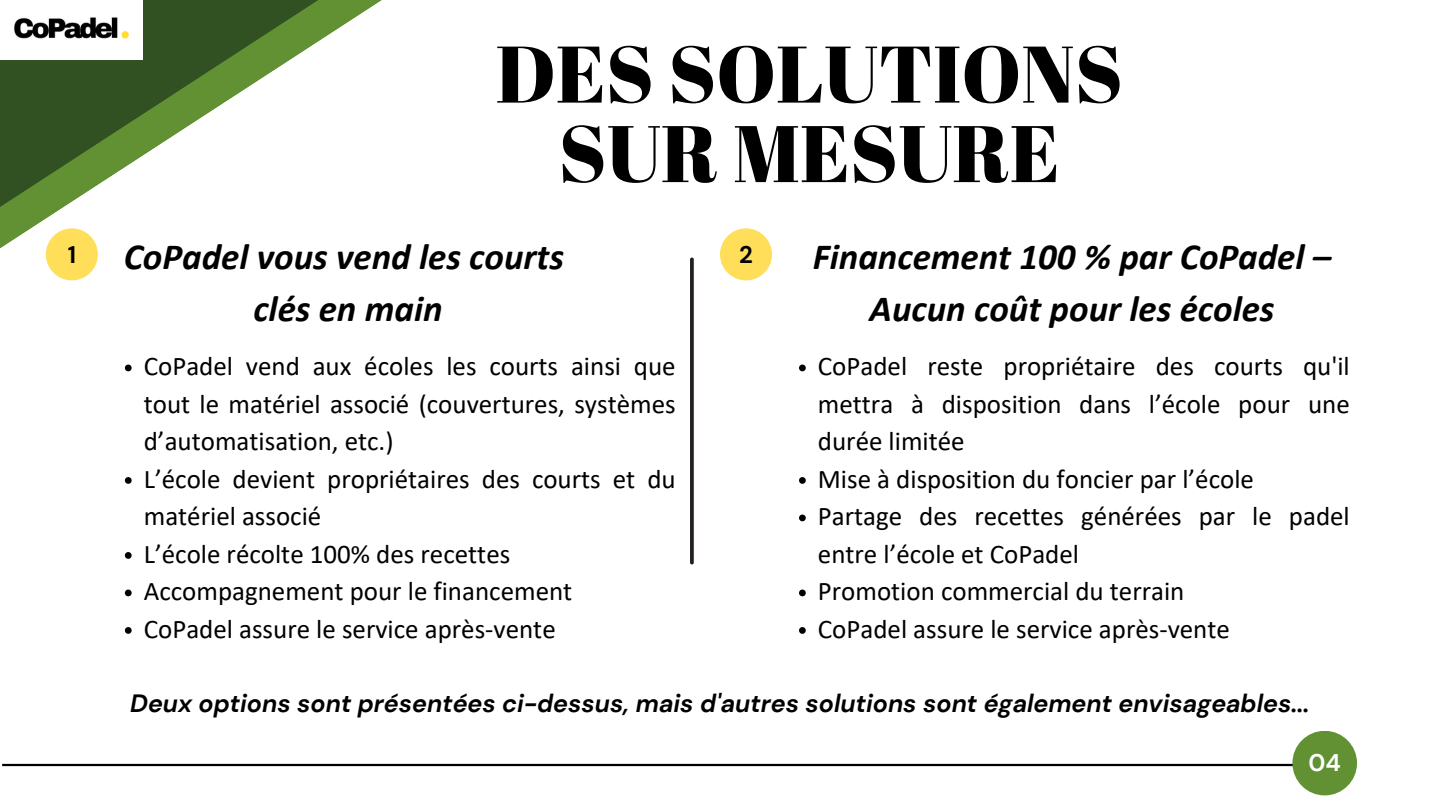
<style>
.page{position:relative;width:1440px;height:810px;background:#fff}
.page>*{position:absolute;margin:0;border:0;box-sizing:border-box;transform-origin:0 0}
.t1{font:80px/79.5px "Abril Fatface";color:#000;text-align:center}
.t2{font:italic 700 37px/51.8px "Calibri";color:#000;text-align:center}
.t3{font:27px/37.5px "Calibri";color:#000;text-align:justify}
.t4{font:italic 700 25px "DM Sans";color:#000}
.t5{font:700 24px "DM Sans";color:#fff}
.t6{font:700 24px "DM Sans";color:#000}
</style>
<div class="page">
<hr style="left:2px;top:764px;width:1325px;height:2px;background:#000">
<div style="left:1292px;top:731px;width:65px;height:64px;background:#619133;border-radius:50%"></div>
<svg style="left:0;top:0;width:382px;height:372px"></svg>
<img style="left:0;top:0;width:142px;height:59px">
<svg style="left:690px;top:258px;width:4px;height:306px"></svg>
<svg style="left:125px;top:365px;width:7px;height:6px"></svg>
<svg style="left:125px;top:477px;width:7px;height:7px"></svg>
<svg style="left:125px;top:552px;width:7px;height:7px"></svg>
<svg style="left:125px;top:590px;width:7px;height:6px"></svg>
<svg style="left:125px;top:627px;width:7px;height:7px"></svg>
<svg style="left:799px;top:365px;width:7px;height:6px"></svg>
<svg style="left:799px;top:477px;width:7px;height:7px"></svg>
<svg style="left:799px;top:515px;width:7px;height:6px"></svg>
<svg style="left:799px;top:590px;width:7px;height:6px"></svg>
<svg style="left:799px;top:627px;width:7px;height:7px"></svg>
<div style="left:46px;top:228px;width:52px;height:52px;background:#ffde59;border-radius:50%"></div>
<div style="left:720px;top:228px;width:52px;height:52px;background:#ffde59;border-radius:50%"></div>
<p class="t1" style="left:496px;top:32px;width:629px">DES SOLUTIONS<br>SUR MESURE</p>
<h2 class="t2" style="left:124px;top:234px;width:442px">CoPadel vous vend les courts clés en main</h2>
<p class="t2" style="left:813px;top:234px;width:520px">Financement 100 % par CoPadel –<br>Aucun coût pour les écoles</p>
<h1 class="t3" style="left:144px;top:350px;width:533px">CoPadel vend aux écoles les courts ainsi que tout le matériel associé (couvertures, systèmes d’automatisation, etc.)</h1>
<h2 class="t3" style="left:144px;top:462px;width:533px">L’école devient propriétaires des courts et du matériel associé</h2>
<p class="t3" style="left:144px;top:537px;width:368px">L’école récolte 100% des recettes</p>
<p class="t3" style="left:144px;top:575px;width:430px">Accompagnement pour le financement</p>
<p class="t3" style="left:144px;top:612px;width:414px">CoPadel assure le service après-vente</p>
<p class="t6" style="left:68px;top:239px;width:10px">1</p>
<p class="t6" style="left:739px;top:239px;width:15px">2</p>
<p class="t3" style="left:818px;top:350px;width:533px">CoPadel reste propriétaire des courts qu'il mettra à disposition dans l’école pour une durée limitée</p>
<p class="t3" style="left:818px;top:462px;width:438px">Mise à disposition du foncier par l’école</p>
<p class="t3" style="left:818px;top:500px;width:533px">Partage des recettes générées par le padel entre l’école et CoPadel</p>
<p class="t3" style="left:818px;top:575px;width:368px">Promotion commercial du terrain</p>
<p class="t3" style="left:818px;top:612px;width:414px">CoPadel assure le service après-vente</p>
<p class="t4" style="left:130px;top:687px;width:1181px">Deux options sont présentées ci-dessus, mais d'autres solutions sont également envisageables...</p>
<p class="t5" style="left:1308px;top:748px;width:34px">04</p>
</div>
